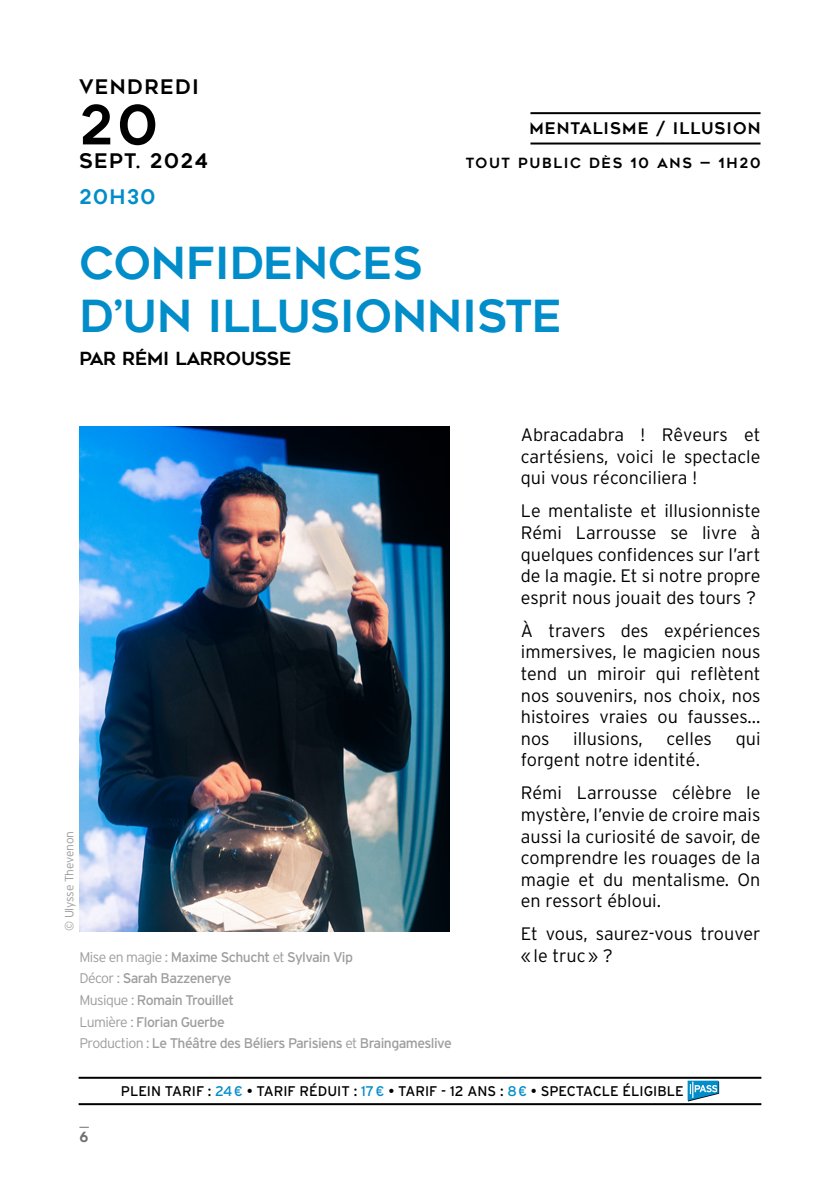
<style>
.page{position:relative;width:840px;height:1191px;background:#fff}
.page>*{position:absolute;margin:0;border:0;box-sizing:border-box;transform-origin:0 0}
.Spectacle_jour_chiffre{font:54px "Geometos";color:#000}
.Spectacle_Titre{font:44px/52.8px "Geometos";color:#008dca}
.Spectacle_jour{font:20px "Geometos";letter-spacing:.07em;color:#000}
.Spectacle_horaire{font:20px "Geometos";letter-spacing:.07em;color:#008dca}
.Spectacle_Texte{font:300 18px/21.6px "Interstate";color:#000;text-align:justify}
.Spectacle_Cie{font:18px "Geometos";color:#000}
.Spectacle_Genre{font:16px "Geometos";letter-spacing:.07em;color:#000}
.Spectacle_mention{font:14px "Interstate";letter-spacing:-.04em;color:#9d9d9c}
.Spectacle_Tarifs{font:14px "Interstate";color:#000}
.Spectacle_Public_durée{font:14px "Geometos";letter-spacing:.12em;color:#000}
.t1{font:14px "Geometos";color:#706f6f}
.Crédits_photos{font:300 12px "Interstate";letter-spacing:-.025em;color:#9d9d9c}
.s1{font-weight:300}
.s2{color:#008dca}
</style>
<div class="page">
<hr style="left:79px;top:1076px;width:682px;height:2px;background:#000">
<hr style="left:79px;top:1103px;width:682px;height:2px;background:#000">
<svg style="left:687px;top:1080px;width:31px;height:21px"></svg>
<hr style="left:530px;top:112px;width:230px;height:2px;background:#000">
<hr style="left:530px;top:142px;width:230px;height:2px;background:#000">
<img style="left:79px;top:427px;width:370px;height:504px">
<p class="Spectacle_jour" style="left:79px;top:76px;width:121px">VENDREDI</p>
<p class="Spectacle_jour_chiffre" style="left:79px;top:95px;width:80px">20</p>
<p class="Spectacle_jour" style="left:79px;top:150px;width:130px">SEPT. 2024</p>
<p class="Spectacle_horaire" style="left:79px;top:185px;width:78px">20H30</p>
<p class="Spectacle_Genre" style="left:529px;top:119px;width:232px">MENTALISME / ILLUSION</p>
<p class="Spectacle_Public_durée" style="left:465px;top:155px;width:296px">TOUT PUBLIC DÈS 10 ANS — 1H20</p>
<p class="Spectacle_Titre" style="left:79px;top:237px;width:483px">CONFIDENCES<br>D’UN ILLUSIONNISTE</p>
<p class="Spectacle_Cie" style="left:79px;top:348px;width:213px">PAR RÉMI LARROUSSE</p>
<p class="Crédits_photos" style="left:62px;top:931px;width:102px;rotate:-90deg">© Ulysse Thevenon</p>
<p class="Spectacle_mention" style="left:79px;top:949px;width:275px"><span class="s1">Mise en magie :</span> Maxime Schucht <span class="s1">et</span> Sylvain Vip</p>
<p class="Spectacle_mention" style="left:79px;top:970px;width:153px"><span class="s1">Décor :</span> Sarah Bazzenerye</p>
<p class="Spectacle_mention" style="left:79px;top:992px;width:156px"><span class="s1">Musique :</span> Romain Trouillet</p>
<p class="Spectacle_mention" style="left:79px;top:1014px;width:147px"><span class="s1">Lumière :</span> Florian Guerbe</p>
<p class="Spectacle_mention" style="left:79px;top:1035px;width:373px"><span class="s1">Production :</span> Le Théâtre des Béliers Parisiens <span class="s1">et</span> Braingameslive</p>
<p class="Spectacle_Texte" style="left:520px;top:424px;width:241px">Abracadabra ! Rêveurs et cartésiens, voici le spectacle qui vous réconciliera !</p>
<p class="Spectacle_Texte" style="left:520px;top:500px;width:241px">Le mentaliste et illusionniste Rémi Larrousse se livre à quelques confidences sur l’art de la magie. Et si notre propre esprit nous jouait des tours ?</p>
<p class="Spectacle_Texte" style="left:520px;top:619px;width:241px">À travers des expériences immersives, le magicien nous tend un miroir qui reflètent nos souvenirs, nos choix, nos histoires vraies ou fausses... nos</p>
<p class="Spectacle_Texte" style="left:573px;top:727px;width:71px">illusions,</p>
<p class="Spectacle_Texte" style="left:666px;top:727px;width:47px">celles</p>
<p class="Spectacle_Texte" style="left:735px;top:727px;width:26px">qui</p>
<p class="Spectacle_Texte" style="left:520px;top:749px;width:180px">forgent notre identité.</p>
<p class="Spectacle_Texte" style="left:520px;top:782px;width:241px">Rémi Larrousse célèbre le mystère, l’envie de croire mais aussi la curiosité de savoir, de comprendre les rouages de la magie et du mentalisme. On en ressort ébloui.</p>
<p class="Spectacle_Texte" style="left:520px;top:923px;width:241px">Et vous, saurez-vous trouver «le truc» ?</p>
<p class="t1" style="left:79px;top:1129px;width:11px">6</p>
<p class="Spectacle_Tarifs" style="left:121px;top:1083px;width:564px">PLEIN TARIF : <span class="s2">24€</span> • TARIF RÉDUIT : <span class="s2">17€</span> • TARIF - 12 ANS : <span class="s2">8€</span> • SPECTACLE ÉLIGIBLE</p>
</div>
